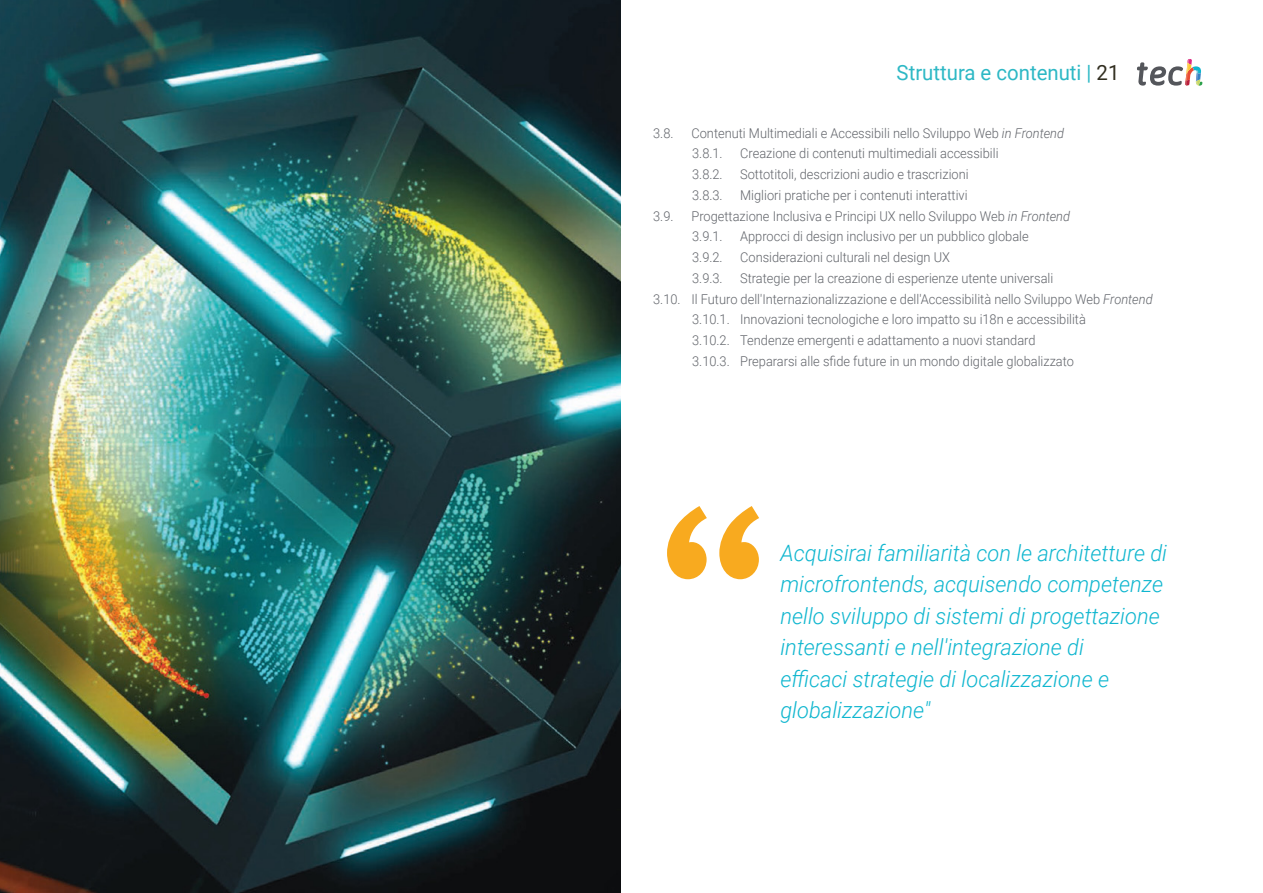
<style>
.page{position:relative;width:1263px;height:893px;background:#fff}
.page>*{position:absolute;margin:0;border:0;box-sizing:border-box;transform-origin:0 0}
.t1{font:italic 300 22.5px/31.5px "Roboto";color:#0fb6cf}
.t2{font:21px "Roboto";color:#2db8c5}
.t3{font:300 13.5px/20.7px "Roboto";color:#61646a;scale:.95 1}
.s1{color:#312e20}
.s2{font-style:italic}
</style>
<div class="page">
<img style="left:0;top:0;width:621px;height:893px">
<svg style="left:667px;top:506px;width:92px;height:73px"></svg>
<svg style="left:1137px;top:59px;width:65px;height:27px"></svg>
<h2 class="t2" style="left:897px;top:57px;width:224px">Struttura e contenuti | <span class="s1">21</span></h2>
<p class="t3" style="left:653px;top:122px;width:23px">3.8.</p>
<p class="t3" style="left:691px;top:122px;width:394px">Contenuti Multimediali e Accessibili nello Sviluppo Web <span class="s2">in Frontend<br></span>3.8.1.</p>
<p class="t3" style="left:740px;top:143px;width:273px">Creazione di contenuti multimediali accessibili</p>
<p class="t3" style="left:692px;top:164px;width:34px">3.8.2.</p>
<p class="t3" style="left:740px;top:164px;width:242px">Sottotitoli, descrizioni audio e trascrizioni</p>
<p class="t3" style="left:692px;top:184px;width:34px">3.8.3.</p>
<p class="t3" style="left:740px;top:184px;width:241px">Migliori pratiche per i contenuti interattivi</p>
<p class="t3" style="left:653px;top:205px;width:23px">3.9.</p>
<p class="t3" style="left:691px;top:205px;width:400px">Progettazione Inclusiva e Principi UX nello Sviluppo Web <span class="s2">in Frontend<br></span>3.9.1.</p>
<p class="t3" style="left:740px;top:226px;width:305px">Approcci di design inclusivo per un pubblico globale</p>
<p class="t3" style="left:692px;top:247px;width:34px">3.9.2.</p>
<p class="t3" style="left:740px;top:247px;width:222px">Considerazioni culturali nel design UX</p>
<p class="t3" style="left:692px;top:267px;width:34px">3.9.3.</p>
<p class="t3" style="left:740px;top:267px;width:331px">Strategie per la creazione di esperienze utente universali</p>
<p class="t3" style="left:653px;top:288px;width:527px">3.10. Il Futuro dell'Internazionalizzazione e dell'Accessibilità nello Sviluppo Web <span class="s2">Frontend</span></p>
<p class="t3" style="left:692px;top:309px;width:416px">3.10.1. Innovazioni tecnologiche e loro impatto su i18n e accessibilità</p>
<p class="t3" style="left:692px;top:330px;width:363px">3.10.2. Tendenze emergenti e adattamento a nuovi standard</p>
<p class="t3" style="left:692px;top:350px;width:403px">3.10.3. Prepararsi alle sfide future in un mondo digitale globalizzato</p>
<h1 class="t1" style="left:780px;top:536px;width:388px">Acquisirai familiarità con le architetture di microfrontends, acquisendo competenze nello sviluppo di sistemi di progettazione interessanti e nell'integrazione di<br>efficaci strategie di localizzazione e globalizzazione"</h1>
</div>
